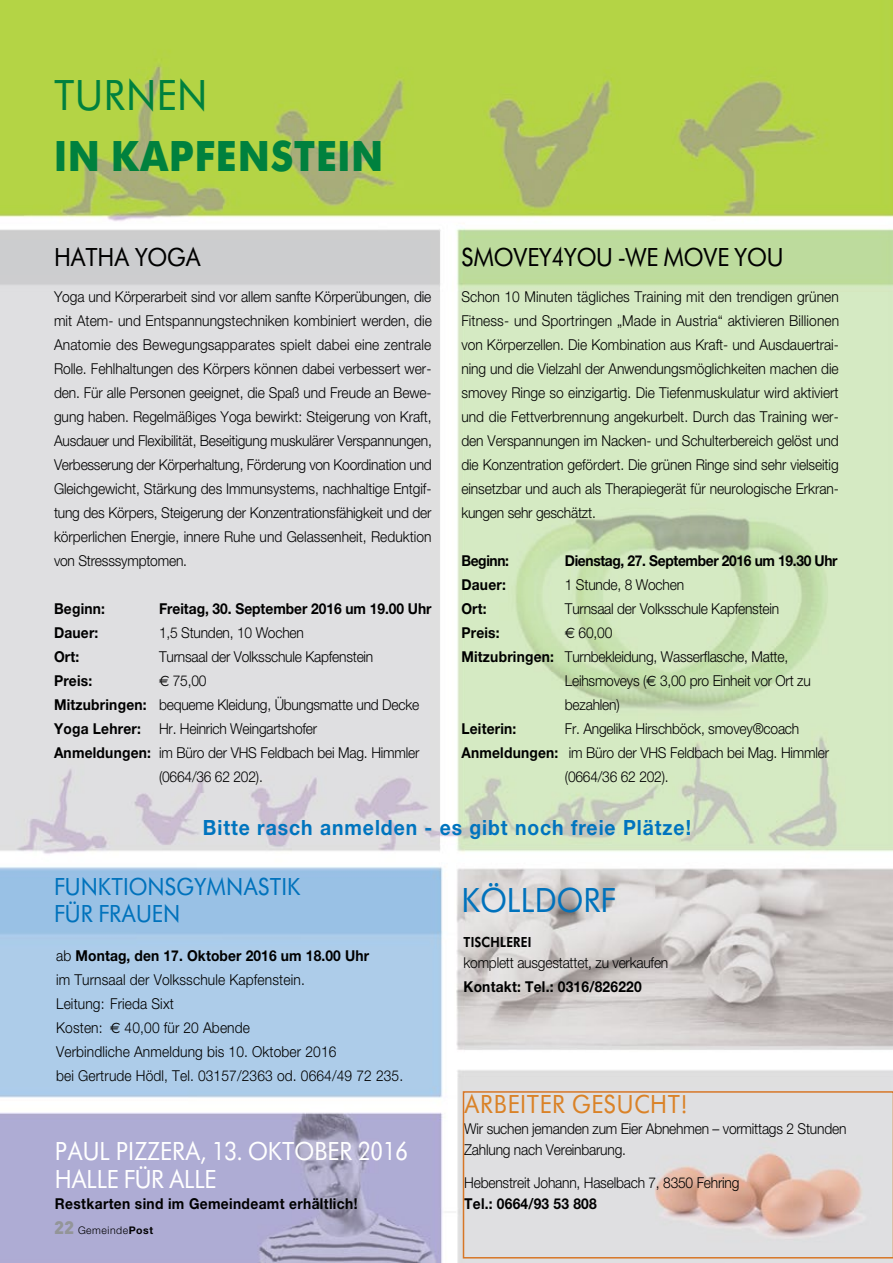
<style>
.page{position:relative;width:893px;height:1263px;background:#fff}
.page>*{position:absolute;margin:0;border:0;box-sizing:border-box;transform-origin:0 0}
.t1{font:700 45px "Futura SB";letter-spacing:.015em;color:#00813e;scale:.92 1}
.t2{font:45px "Futura SB";color:#00813e;scale:.92 1}
.t3{font:36px "Futura SB";color:#0072bc;scale:.92 1}
.t4{font:27px/28.5px "Futura SB";color:#fff;scale:.92 1}
.t5{font:27px "Futura SB";letter-spacing:-.015em;color:#000;scale:.92 1}
.t6{font:27px "Futura SB";letter-spacing:.025em;color:#da8227;scale:.92 1}
.t7{font:25.5px/27px "Futura SB";color:#0072bc;scale:.92 1}
.t8{font:700 21px "Helvetica Neue";letter-spacing:.05em;color:#0074be;scale:.92 1}
.t9{font:300 15px/24px "Helvetica Neue";letter-spacing:-.015em;color:#000;text-align:justify;scale:.92 1}
.t10{font:300 15px/24px "Helvetica Neue";letter-spacing:.01em;color:#000;scale:.92 1}
.t11{font:700 15px "Helvetica Neue";letter-spacing:.015em;color:#000;scale:.92 1}
.t12{font:700 15px "Helvetica Neue";letter-spacing:-.025em;color:#000;scale:.92 1}
.t13{font:15px "Futura SB Dem Bol";color:#000;scale:.92 1}
.t14{font:300 10.5px "Helvetica Neue";letter-spacing:.05em;color:#000}
.s1{font-family:"Euro Sans";font-weight:400}
.s2{font-weight:700}
.s3{font-family:"DIN";font-weight:900;font-size:18px;color:#939598}
</style>
<div class="page">
<img style="left:0;top:0;width:893px;height:1263px">
<svg style="left:463px;top:1091px;width:430px;height:167px;background:#ded5d3"></svg>
<h1 class="t2" style="left:54px;top:71px;width:29px">TURNEN</h1>
<h1 class="t1" style="left:54px;top:131px;width:360px">IN KAPFENSTEIN</h1>
<h3 class="t5" style="left:54px;top:242px;width:17px">HATHA</h3>
<h3 class="t5" style="left:135px;top:242px;width:34px">YOGA</h3>
<p class="t9" style="left:54px;top:284px;width:412px">Yoga und Körperarbeit sind vor allem sanfte Körperübungen, die mit Atem- und Entspannungstechniken kombiniert werden, die Anatomie des Bewegungsapparates spielt dabei eine zentrale Rolle. Fehlhaltungen des Körpers können dabei verbessert wer&shy;den. Für alle Personen geeignet, die Spaß und Freude an Bewe&shy;gung haben. Regelmäßiges Yoga bewirkt: Steigerung von Kraft, Ausdauer und Flexibilität, Beseitigung muskulärer Verspannungen, Verbesserung der Körperhaltung, Förderung von Koordination und Gleichgewicht, Stärkung des Immunsystems, nachhaltige Entgif&shy;tung des Körpers, Steigerung der Konzentrationsfähigkeit und der körperlichen Energie, innere Ruhe und Gelassenheit, Reduktion von Stresssymptomen.</p>
<p class="t11" style="left:54px;top:599px;width:57px">Beginn:</p>
<p class="t11" style="left:159px;top:599px;width:298px">Freitag, 30. September 2016 um 19.00 Uhr</p>
<p class="t11" style="left:54px;top:623px;width:50px">Dauer:</p>
<p class="t9" style="left:159px;top:620px;width:159px">1,5 Stunden, 10 Wochen</p>
<p class="t11" style="left:54px;top:647px;width:29px">Ort:</p>
<p class="t9" style="left:159px;top:644px;width:234px">Turnsaal der Volksschule Kapfenstein</p>
<p class="t11" style="left:54px;top:671px;width:43px">Preis:</p>
<p class="t9" style="left:159px;top:668px;width:53px"><span class="s1">E</span> 75,00</p>
<p class="t9" style="left:54px;top:692px;width:399px"><span class="s2">Mitzubringen:</span> bequeme Kleidung, Übungsmatte und Decke</p>
<p class="t9" style="left:54px;top:716px;width:288px"><span class="s2">Yoga Lehrer:</span> Hr. Heinrich Weingartshofer</p>
<p class="t9" style="left:54px;top:740px;width:399px"><span class="s2">Anmeldungen:</span> im Büro der VHS Feldbach bei Mag. Himmler</p>
<p class="t9" style="left:159px;top:764px;width:114px">(0664/36 62 202).</p>
<h3 class="t5" style="left:461px;top:242px;width:20px">SMO</h3>
<h3 class="t5" style="left:513px;top:242px;width:274px">VEY4YOU -WE MOVE YOU</h3>
<p class="t9" style="left:461px;top:284px;width:412px">Schon 10 Minuten tägliches Training mit den trendigen grünen Fitness- und Sportringen „Made in Austria“ aktivieren Billionen von Körperzellen. Die Kombination aus Kraft- und Ausdauertrai&shy;ning und die Vielzahl der Anwendungsmöglichkeiten machen die smovey Ringe so einzigartig. Die Tiefenmuskulatur wird aktiviert und die Fettverbrennung angekurbelt. Durch das Training wer&shy;den Verspannungen im Nacken- und Schulterbereich gelöst und die Konzentration gefördert. Die grünen Ringe sind sehr vielseitig einsetzbar und auch als Therapiegerät für neurologische Erkran&shy;kungen sehr geschätzt.</p>
<p class="t11" style="left:461px;top:551px;width:53px">Beginn:</p>
<p class="t12" style="left:565px;top:551px;width:298px">Dienstag, 27. September 2016 um 19.30 Uhr</p>
<p class="t11" style="left:461px;top:575px;width:50px">Dauer:</p>
<p class="t9" style="left:565px;top:572px;width:131px">1 Stunde, 8 Wochen</p>
<p class="t11" style="left:461px;top:599px;width:29px">Ort:</p>
<p class="t9" style="left:565px;top:596px;width:234px">Turnsaal der Volksschule Kapfenstein</p>
<p class="t11" style="left:461px;top:623px;width:43px">Preis:</p>
<p class="t9" style="left:565px;top:620px;width:53px"><span class="s1">E</span> 60,00</p>
<p class="t9" style="left:461px;top:644px;width:357px"><span class="s2">Mitzubringen:</span> Turnbekleidung, Wasserflasche, Matte,</p>
<p class="t9" style="left:565px;top:668px;width:269px">Leihsmoveys (<span class="s1">E</span> 3,00 pro Einheit vor Ort zu</p>
<p class="t9" style="left:565px;top:692px;width:61px">bezahlen)</p>
<p class="t11" style="left:461px;top:719px;width:61px">Leiterin:</p>
<p class="t9" style="left:565px;top:716px;width:256px">Fr. Angelika Hirschböck, smovey®coach</p>
<p class="t9" style="left:461px;top:740px;width:401px"><span class="s2">Anmeldungen:</span> im Büro der VHS Feldbach bei Mag. Himmler</p>
<p class="t9" style="left:565px;top:764px;width:114px">(0664/36 62 202).</p>
<h3 class="t8" style="left:203px;top:814px;width:532px">Bitte rasch anmelden - es gibt noch freie Plätze!</h3>
<h3 class="t7" style="left:54px;top:874px;width:269px">FUNKTIONSGYMNASTIK<br>FÜR FRAUEN</h3>
<p class="t10" style="left:56px;top:944px;width:379px">ab <span class="s2">Montag, den 17. Oktober 2016 um 18.00 Uhr<br></span>im Turnsaal der Volksschule Kapfenstein.<br>Leitung: Frieda Sixt<br>Kosten: <span class="s1">E</span> 40,00 für 20 Abende<br>Verbindliche Anmeldung bis 10. Oktober 2016<br>bei Gertrude Hödl, Tel. 03157/2363 od. 0664/49 72 235.</p>
<h3 class="t4" style="left:55px;top:1137px;width:385px">PAUL PIZZERA, 13. OKTOBER 2016<br>HALLE FÜR ALLE</h3>
<p class="t11" style="left:55px;top:1195px;width:330px">Restkarten sind im Gemeindeamt erhältlich!</p>
<p class="t14" style="left:54px;top:1223px;width:101px"><span class="s3">22</span> Gemeinde<span class="s2">Post</span></p>
<h2 class="t3" style="left:461px;top:880px;width:169px">KÖLLDORF</h2>
<p class="t13" style="left:463px;top:934px;width:54px">TISCHLEREI</p>
<p class="t9" style="left:463px;top:951px;width:224px">komplett ausgestattet, zu verkaufen</p>
<p class="t11" style="left:463px;top:978px;width:195px">Kontakt: Tel.: 0316/826220</p>
<h3 class="t6" style="left:464px;top:1089px;width:243px">ARBEITER GESUCHT!</h3>
<p class="t9" style="left:464px;top:1118px;width:417px;line-height:21px">Wir suchen jemanden zum Eier Abnehmen – vormittags 2 Stunden<br>Zahlung nach Vereinbarung.</p>
<p class="t9" style="left:464px;top:1170px;width:301px">Hebenstreit Johann, Haselbach 7, 8350 Fehring</p>
<p class="t11" style="left:464px;top:1194px;width:146px">Tel.: 0664/93 53 808</p>
</div>
